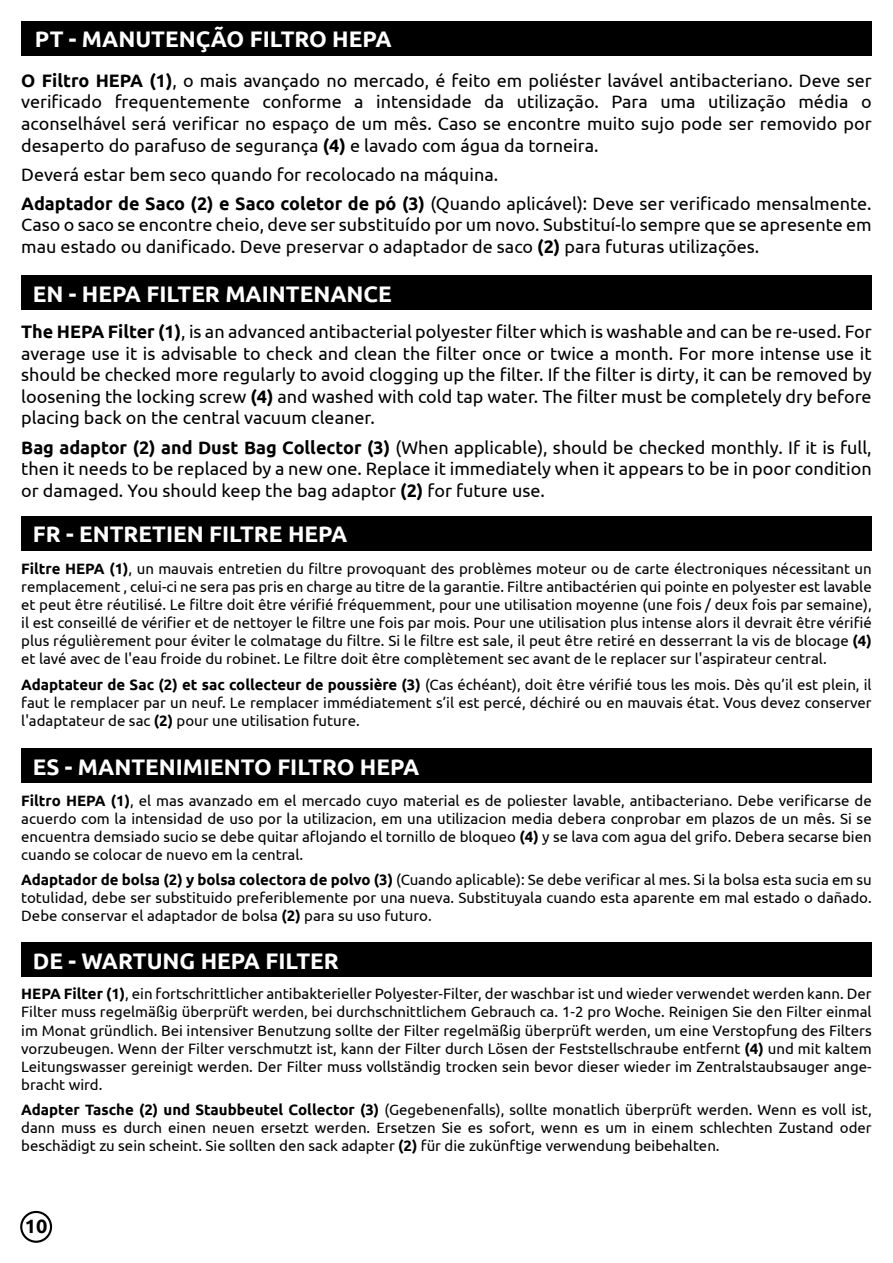
<style>
.page{position:relative;width:893px;height:1263px;background:#fff}
.page>*{position:absolute;margin:0;border:0;box-sizing:border-box;transform-origin:0 0}
.t1{font:700 22.5px "Ubuntu";color:#fff}
.t2{font:700 19.35px "Ubuntu";color:#000001}
.t3{font:18px/21.6px "Ubuntu";color:#000001;text-align:justify}
.t4{font:15px/18px "Ubuntu";color:#000001;text-align:justify}
.s1{font-weight:700}
</style>
<div class="page">
<div style="left:20px;top:1211px;width:32px;height:32px;border:2px solid #000001;border-radius:50%"></div>
<div style="left:21px;top:21px;width:851px;height:34px;background:#000001"></div>
<div style="left:21px;top:275px;width:851px;height:34px;background:#000001"></div>
<div style="left:21px;top:516px;width:851px;height:34px;background:#000001"></div>
<div style="left:21px;top:749px;width:851px;height:34px;background:#000001"></div>
<div style="left:21px;top:942px;width:851px;height:34px;background:#000001"></div>
<h1 class="t1" style="left:35px;top:26px;width:358px">PT - MANUTENÇÃO FILTRO HEPA</h1>
<p class="t3" style="left:21px;top:69px;width:852px"><span class="s1">O Filtro HEPA (1)</span>, o mais avançado no mercado, é feito em poliéster lavável antibacteriano. Deve ser verificado frequentemente conforme a intensidade da utilização. Para uma utilização média o aconselhável será verificar no espaço de um mês. Caso se encontre muito sujo pode ser removido por desaperto do parafuso de segurança <span class="s1">(4)</span> e lavado com água da torneira.</p>
<p class="t3" style="left:21px;top:159px;width:852px;line-height:29.1px">Deverá estar bem seco quando for recolocado na máquina.<br><span class="s1">Adaptador de Saco (2) e Saco coletor de pó (3)</span> (Quando aplicável): Deve ser verificado mensalmente.</p>
<p class="t3" style="left:21px;top:214px;width:852px">Caso o saco se encontre cheio, deve ser substituído por um novo. Substituí-lo sempre que se apresente em mau estado ou danificado. Deve preservar o adaptador de saco <span class="s1">(2)</span> para futuras utilizações.</p>
<h1 class="t1" style="left:33px;top:280px;width:361px">EN - HEPA FILTER MAINTENANCE</h1>
<p class="t3" style="left:21px;top:320px;width:852px"><span class="s1">The HEPA Filter (1)</span>, is an advanced antibacterial polyester filter which is washable and can be re-used. For average use it is advisable to check and clean the filter once or twice a month. For more intense use it should be checked more regularly to avoid clogging up the filter. If the filter is dirty, it can be removed by loosening the locking screw <span class="s1">(4)</span> and washed with cold tap water. The filter must be completely dry before placing back on the central vacuum cleaner.</p>
<p class="t3" style="left:21px;top:436px;width:852px"><span class="s1">Bag adaptor (2) and Dust Bag Collector (3)</span> (When applicable), should be checked monthly. If it is full, then it needs to be replaced by a new one. Replace it immediately when it appears to be in poor condition or damaged. You should keep the bag adaptor <span class="s1">(2)</span> for future use.</p>
<h1 class="t1" style="left:33px;top:520px;width:316px">FR - ENTRETIEN FILTRE HEPA</h1>
<p class="t4" style="left:21px;top:560px;width:852px"><span class="s1">Filtre HEPA (1)</span>, un mauvais entretien du filtre provoquant des problèmes moteur ou de carte électroniques nécessitant un remplacement , celui-ci ne sera pas pris en charge au titre de la garantie. Filtre antibactérien qui pointe en polyester est lavable et peut être réutilisé. Le filtre doit être vérifié fréquemment, pour une utilisation moyenne (une fois / deux fois par semaine), il est conseillé de vérifier et de nettoyer le filtre une fois par mois. Pour une utilisation plus intense alors il devrait être vérifié plus régulièrement pour éviter le colmatage du filtre. Si le filtre est sale, il peut être retiré en desserrant la vis de blocage <span class="s1">(4) </span>et lavé avec de l'eau froide du robinet. Le filtre doit être complètement sec avant de le replacer sur l'aspirateur central.</p>
<p class="t4" style="left:21px;top:675px;width:852px"><span class="s1">Adaptateur de Sac (2) et sac collecteur de poussière (3)</span> (Cas échéant), doit être vérifié tous les mois. Dès qu’il est plein, il faut le remplacer par un neuf. Le remplacer immédiatement s’il est percé, déchiré ou en mauvais état. Vous devez conserver l'adaptateur de sac <span class="s1">(2)</span> pour une utilisation future.</p>
<h1 class="t1" style="left:33px;top:753px;width:388px">ES - MANTENIMIENTO FILTRO HEPA</h1>
<p class="t4" style="left:21px;top:791px;width:852px"><span class="s1">Filtro HEPA (1)</span>, el mas avanzado em el mercado cuyo material es de poliester lavable, antibacteriano. Debe verificarse de acuerdo com la intensidad de uso por la utilizacion, em una utilizacion media debera conprobar em plazos de un mês. Si se encuentra demsiado sucio se debe quitar aflojando el tornillo de bloqueo <span class="s1">(4)</span> y se lava com agua del grifo. Debera secarse bien cuando se colocar de nuevo em la central.</p>
<p class="t4" style="left:21px;top:870px;width:852px"><span class="s1">Adaptador de bolsa (2) y bolsa colectora de polvo (3)</span> (Cuando aplicable): Se debe verificar al mes. Si la bolsa esta sucia em su totulidad, debe ser substituido preferiblemente por una nueva. Substituyala cuando esta aparente em mal estado o dañado.<br>Debe conservar el adaptador de bolsa <span class="s1">(2)</span> para su uso futuro.</p>
<h1 class="t1" style="left:33px;top:947px;width:308px">DE - WARTUNG HEPA FILTER</h1>
<p class="t4" style="left:21px;top:985px;width:852px"><span class="s1">HEPA Filter (1)</span>, ein fortschrittlicher antibakterieller Polyester-Filter, der waschbar ist und wieder verwendet werden kann. Der Filter muss regelmäßig überprüft werden, bei durchschnittlichem Gebrauch ca. 1-2 pro Woche. Reinigen Sie den Filter einmal im Monat gründlich. Bei intensiver Benutzung sollte der Filter regelmäßig überprüft werden, um eine Verstopfung des Filters vorzubeugen. Wenn der Filter verschmutzt ist, kann der Filter durch Lösen der Feststellschraube entfernt <span class="s1">(4)</span> und mit kaltem Leitungswasser gereinigt werden. Der Filter muss vollständig trocken sein bevor dieser wieder im Zentralstaubsauger ange&shy;bracht wird.</p>
<p class="t4" style="left:21px;top:1100px;width:852px"><span class="s1">Adapter Tasche (2) und Staubbeutel Collector (3)</span> (Gegebenenfalls), sollte monatlich überprüft werden. Wenn es voll ist, dann muss es durch einen neuen ersetzt werden. Ersetzen Sie es sofort, wenn es um in einem schlechten Zustand oder beschädigt zu sein scheint. Sie sollten den sack adapter <span class="s1">(2)</span> für die zukünftige verwendung beibehalten.</p>
<p class="t2" style="left:25px;top:1214px;width:24px">10</p>
</div>
